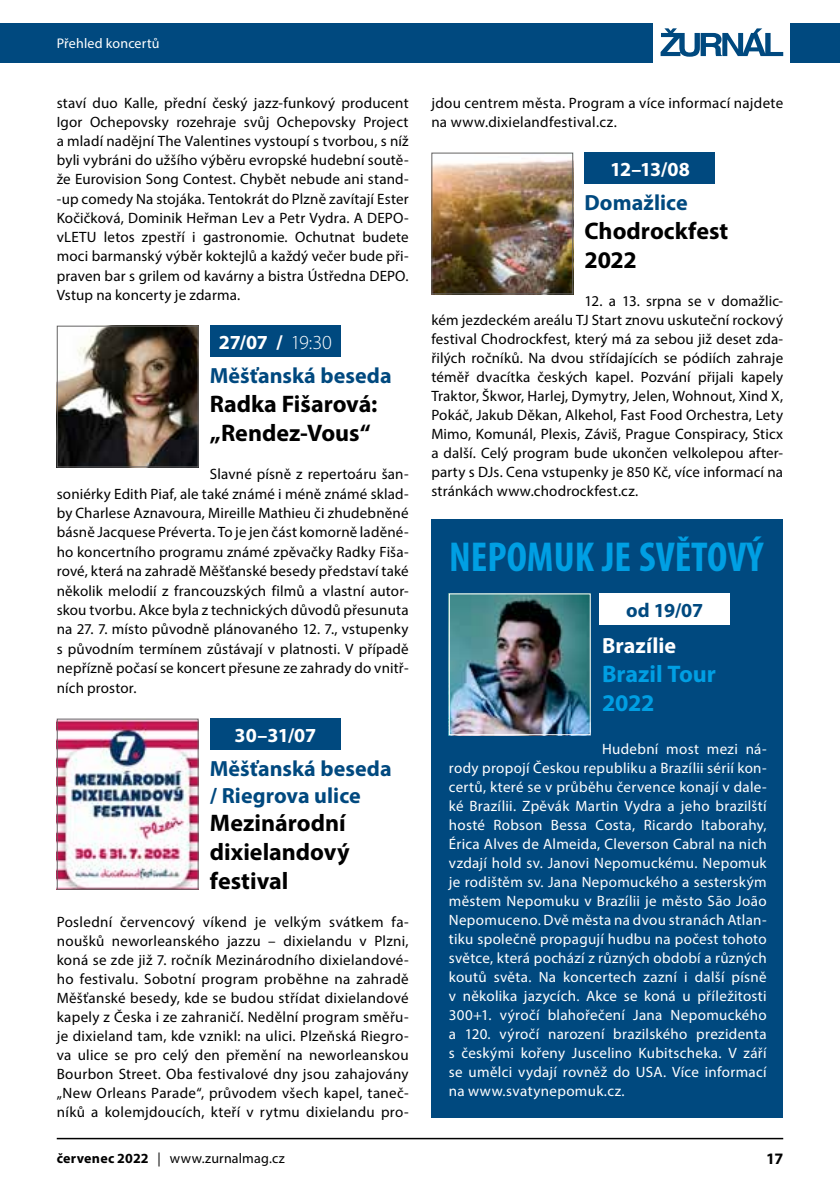
<style>
.page{position:relative;width:840px;height:1191px;background:#fff}
.page>*{position:absolute;margin:0;border:0;box-sizing:border-box;transform-origin:0 0}
.t1{font:700 condensed 42px "Myriad Pro";color:#009fe3}
.t2{font:700 24px/28.8px "Myriad Pro";color:#000}
.t3{font:700 24px/28.8px "Myriad Pro";color:#009fe3}
.t4{font:700 22px/26.4px "Myriad Pro";letter-spacing:.005em;color:#00497f}
.t5{font:700 22px "Myriad Pro";color:#fff}
.t6{font:700 20px "Myriad Pro";letter-spacing:-.015em;color:#fff}
.t7{font:700 20px "Myriad Pro";color:#00497f}
.t8{font:700 16px "Myriad Pro";color:#000}
.t9{font:15px/19px "Myriad Pro";letter-spacing:.015em;color:#000;text-align:justify}
.t10{font:15px/19px "Myriad Pro";letter-spacing:.02em;color:#fff;text-align:justify}
.t11{font:14px "Myriad Pro";letter-spacing:.015em;color:#000}
.t12{font:14px "Myriad Pro";letter-spacing:.015em;color:#fff}
.s1{font-weight:300}
.s2{font-weight:700}
</style>
<div class="page">
<hr style="left:57px;top:1137px;width:725px;height:2px;background:#000">
<div style="left:0;top:23px;width:652px;height:39px;background:#00497f"></div>
<div style="left:789px;top:23px;width:50px;height:39px;background:#00497f"></div>
<svg style="left:660px;top:28px;width:122px;height:29px"></svg>
<div style="left:431px;top:519px;width:351px;height:598px;background:#00497f"></div>
<div style="left:599px;top:593px;width:130px;height:31px;background:#fff"></div>
<img style="left:450px;top:595px;width:138px;height:138px">
<div style="left:448px;top:593px;width:142px;height:142px;border:1px solid #fff"></div>
<div style="left:210px;top:325px;width:130px;height:32px;background:#00497f"></div>
<div style="left:210px;top:718px;width:130px;height:31px;background:#00497f"></div>
<img style="left:59px;top:328px;width:137px;height:137px">
<div style="left:57px;top:326px;width:141px;height:141px;border:1px solid #646363"></div>
<img style="left:59px;top:720px;width:137px;height:167px">
<div style="left:57px;top:718px;width:141px;height:171px;border:1px solid #646363"></div>
<div style="left:584px;top:152px;width:130px;height:32px;background:#00497f"></div>
<img style="left:433px;top:160px;width:138px;height:132px">
<div style="left:431px;top:153px;width:142px;height:141px;border:1px solid #646363"></div>
<p class="t12" style="left:57px;top:34px;width:104px">Přehled koncertů</p>
<p class="t9" style="left:57px;top:93px;width:353px">staví duo Kalle, přední český jazz-funkový producent Igor Ochepovsky rozehraje svůj Ochepovsky Project a mladí nadějní The Valentines vystoupí s tvorbou, s níž byli vybráni do užšího výběru evropské hudební soutě&shy;že Eurovision Song Contest. Chybět nebude ani stand--up comedy Na stojáka. Tentokrát do Plzně zavítají Ester Kočičková, Dominik Heřman Lev a Petr Vydra. A DEPO&shy;vLETU letos zpestří i gastronomie. Ochutnat budete moci barmanský výběr koktejlů a každý večer bude při&shy;praven bar s grilem od kavárny a bistra Ústředna DEPO.<br>Vstup na koncerty je zdarma.</p>
<h3 class="t6" style="left:219px;top:329px;width:114px">27/07 / <span class="s1">19:30</span></h3>
<h3 class="t4" style="left:210px;top:362px;width:183px">Měšťanská beseda</h3>
<h2 class="t2" style="left:210px;top:389px;width:169px">Radka Fišarová: „Rendez-Vous“</h2>
<p class="t9" style="left:57px;top:464px;width:353px;text-indent:153px">Slavné písně z repertoáru šan&shy;soniérky Edith Piaf, ale také známé i méně známé sklad&shy;by Charlese Aznavoura, Mireille Mathieu či zhudebněné básně Jacquese Préverta. To je jen část komorně laděné&shy;ho koncertního programu známé zpěvačky Radky Fiša&shy;rové, která na zahradě Měšťanské besedy představí také několik melodií z francouzských filmů a vlastní autor&shy;skou tvorbu. Akce byla z technických důvodů přesunuta na 27. 7. místo původně plánovaného 12. 7., vstupenky s původním termínem zůstávají v platnosti. V případě nepřízně počasí se koncert přesune ze zahrady do vnitř&shy;ních prostor.</p>
<h3 class="t6" style="left:234px;top:722px;width:83px">30–31/07</h3>
<h3 class="t4" style="left:210px;top:754px;width:183px">Měšťanská beseda / Riegrova ulice</h3>
<h2 class="t2" style="left:210px;top:808px;width:141px">Mezinárodní dixielandový festival</h2>
<p class="t9" style="left:57px;top:912px;width:353px">Poslední červencový víkend je velkým svátkem fa&shy;noušků neworleanského jazzu – dixielandu v Plzni, koná se zde již 7. ročník Mezinárodního dixielandové&shy;ho festivalu. Sobotní program proběhne na zahradě Měšťanské besedy, kde se budou střídat dixielandové kapely z Česka i ze zahraničí. Nedělní program směřu&shy;je dixieland tam, kde vznikl: na ulici. Plzeňská Riegro&shy;va ulice se pro celý den přemění na neworleanskou Bourbon Street. Oba festivalové dny jsou zahajovány „New Orleans Parade“, průvodem všech kapel, taneč&shy;níků a kolemjdoucích, kteří v rytmu dixielandu pro-</p>
<p class="t9" style="left:431px;top:93px;width:353px">jdou centrem města. Program a více informací najdete na www.dixielandfestival.cz.</p>
<h3 class="t6" style="left:610px;top:156px;width:81px">12–13/08</h3>
<h3 class="t4" style="left:584px;top:189px;width:105px">Domažlice</h3>
<h2 class="t2" style="left:584px;top:216px;width:145px">Chodrockfest<br>2022</h2>
<p class="t9" style="left:431px;top:291px;width:353px;text-indent:153px">12. a 13. srpna se v domažlic&shy;kém jezdeckém areálu TJ Start znovu uskuteční rockový festival Chodrockfest, který má za sebou již deset zda&shy;řilých ročníků. Na dvou střídajících se pódiích zahraje téměř dvacítka českých kapel. Pozvání přijali kapely Traktor, Škwor, Harlej, Dymytry, Jelen, Wohnout, Xind X, Pokáč, Jakub Děkan, Alkehol, Fast Food Orchestra, Lety Mimo, Komunál, Plexis, Záviš, Prague Conspiracy, Sticx a další. Celý program bude ukončen velkolepou after&shy;party s DJs. Cena vstupenky je 850 Kč, více informací na stránkách www.chodrockfest.cz.</p>
<h1 class="t1" style="left:449px;top:531px;width:315px">NEPOMUK JE SVĚTOVÝ</h1>
<h3 class="t7" style="left:625px;top:597px;width:78px">od 19/07</h3>
<h3 class="t5" style="left:601px;top:631px;width:76px">Brazílie</h3>
<h2 class="t3" style="left:601px;top:659px;width:115px">Brazil Tour<br>2022</h2>
<p class="t10" style="left:448px;top:739px;width:319px;text-indent:153px">Hudební most mezi ná&shy;rody propojí Českou republiku a Brazílii sérií kon&shy;certů, které se v průběhu července konají v dale&shy;ké Brazílii. Zpěvák Martin Vydra a jeho brazilští hosté Robson Bessa Costa, Ricardo Itaborahy, Érica Alves de Almeida, Cleverson Cabral na nich vzdají hold sv. Janovi Nepomuckému. Nepomuk je rodištěm sv. Jana Nepomuckého a sesterským městem Nepomuku v Brazílii je město São João Nepomuceno. Dvě města na dvou stranách Atlan&shy;tiku společně propagují hudbu na počest tohoto světce, která pochází z různých období a různých koutů světa. Na koncertech zazní i další písně v několika jazycích. Akce se koná u příležitosti 300+1. výročí blahořečení Jana Nepomuckého a 120. výročí narození brazilského prezidenta s českými kořeny Juscelino Kubitscheka. V září se umělci vydají rovněž do USA. Více informací na www.svatynepomuk.cz.</p>
<p class="t11" style="left:57px;top:1149px;width:229px"><span class="s2">červenec 2022</span> | www.zurnalmag.cz</p>
<p class="t8" style="left:765px;top:1148px;width:18px">17</p>
</div>
